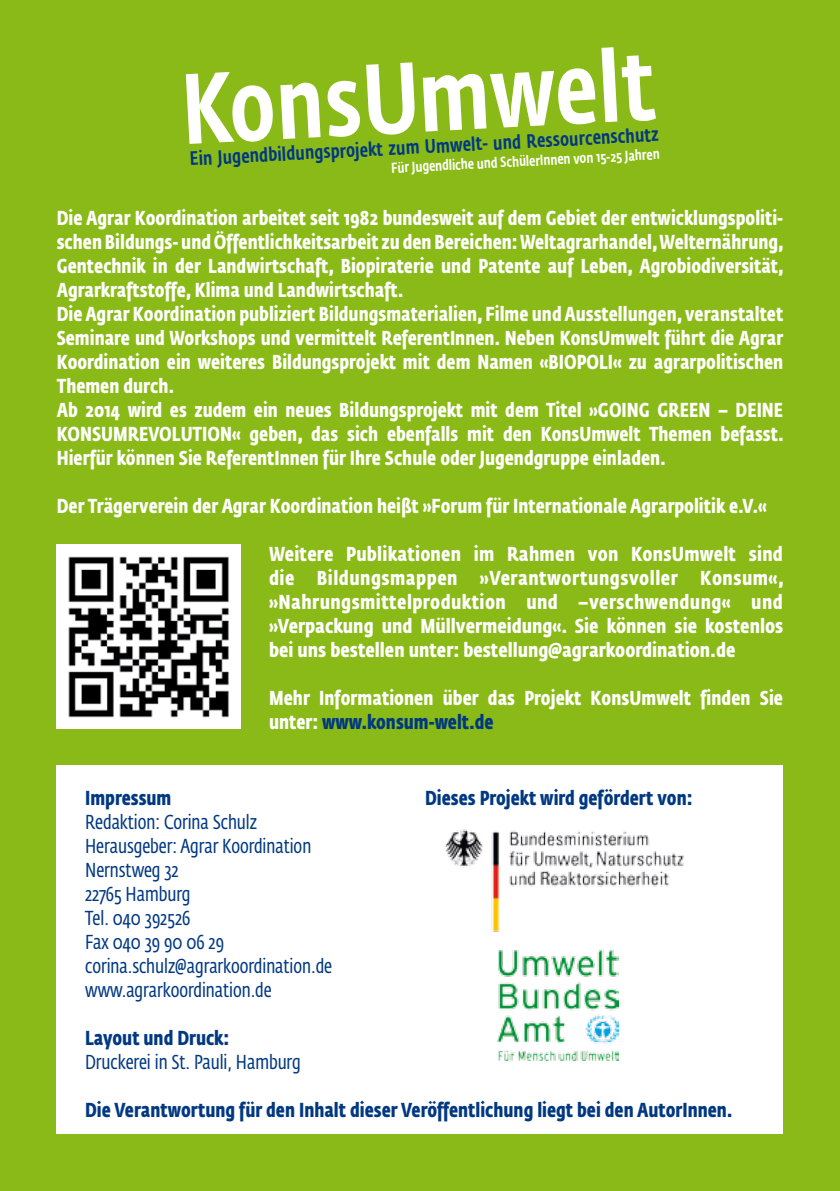
<style>
.page{position:relative;width:840px;height:1191px;background:#fff}
.page>*{position:absolute;margin:0;border:0;box-sizing:border-box;transform-origin:0 0}
.t1{font:500 98.6px "Fedra Sans Cond Std";color:#fff}
.t2{font:700 20px/24px "Fedra Sans Cond Std";color:#fff}
.t3{font:20px/24px "Fedra Sans Cond Std";color:#003882}
.t4{font:700 20px "Fedra Sans Cond Std";color:#003882}
.t5{font:500 19.2px "Fedra Sans Cond Std";color:#003882}
.t6{font:500 14.4px "Fedra Sans Cond Std";color:#fff}
.s1{color:#003882}
</style>
<div class="page">
<div style="left:0;top:0;width:839px;height:1191px;background:#89ba17"></div>
<div style="left:57px;top:765px;width:725px;height:369px;background:#fff"></div>
<img style="left:445px;top:829px;width:239px;height:103px">
<img style="left:497px;top:950px;width:121px;height:110px">
<img style="left:57px;top:544px;width:183px;height:184px">
<h1 class="t1" style="left:178px;top:50px;width:475px;rotate:-3deg">KonsUmwelt</h1>
<p class="t5" style="left:189px;top:147px;width:470px;rotate:-3deg">Ein Jugendbildungsprojekt zum Umwelt- und Ressourcenschutz</p>
<p class="t6" style="left:390px;top:159px;width:270px;rotate:-3deg">Für Jugendliche und SchülerInnen von 15-25 Jahren</p>
<p class="t2" style="left:57px;top:206px;width:728px">Die Agrar Koordination arbeitet seit 1982 bundesweit auf dem Gebiet der entwicklungspoliti&shy;schen Bildungs- und Öffentlichkeitsarbeit zu den Bereichen: Weltagrarhandel, Welternährung, Gentechnik in der Landwirtschaft, Biopiraterie und Patente auf Leben, Agrobiodiversität, Agrarkraftstoffe, Klima und Landwirtschaft.<br>Die Agrar Koordination publiziert Bildungsmaterialien, Filme und Ausstellungen, veranstaltet Seminare und Workshops und vermittelt ReferentInnen. Neben KonsUmwelt führt die Agrar Koordination ein weiteres Bildungsprojekt mit dem Namen «BIOPOLI« zu agrarpolitischen Themen durch.<br>Ab 2014 wird es zudem ein neues Bildungsprojekt mit dem Titel »GOING GREEN – DEINE KONSUMREVOLUTION« geben, das sich ebenfalls mit den KonsUmwelt Themen befasst.<br>Hierfür können Sie ReferentInnen für Ihre Schule oder Jugendgruppe einladen.</p>
<p class="t2" style="left:57px;top:494px;width:711px">Der Trägerverein der Agrar Koordination heißt »Forum für Internationale Agrarpolitik e.V.«</p>
<p class="t2" style="left:269px;top:542px;width:516px;text-align:justify">Weitere Publikationen im Rahmen von KonsUmwelt sind die Bildungsmappen »Verantwortungsvoller Konsum«, »Nahrungsmittelproduktion und –verschwendung« und »Verpackung und Müllvermeidung«. Sie können sie kostenlos bei uns bestellen unter: bestellung@agrarkoordination.de</p>
<p class="t2" style="left:269px;top:686px;width:515px">Mehr Informationen über das Projekt KonsUmwelt finden Sie unter: <span class="s1">www.konsum-welt.de</span></p>
<p class="t4" style="left:85px;top:786px;width:88px">Impressum</p>
<p class="t4" style="left:425px;top:786px;width:268px">Dieses Projekt wird gefördert von:</p>
<p class="t3" style="left:85px;top:810px;width:248px">Redaktion: Corina Schulz<br>Herausgeber: Agrar Koordination<br>Nernstweg 32<br>22765 Hamburg<br>Tel. 040 392526<br>Fax 040 39 90 06 29 corina.schulz@agrarkoordination.de www.agrarkoordination.de</p>
<p class="t4" style="left:85px;top:1026px;width:145px">Layout und Druck:</p>
<p class="t3" style="left:85px;top:1050px;width:217px">Druckerei in St. Pauli, Hamburg</p>
<p class="t4" style="left:85px;top:1098px;width:648px">Die Verantwortung für den Inhalt dieser Veröffentlichung liegt bei den AutorInnen.</p>
</div>
